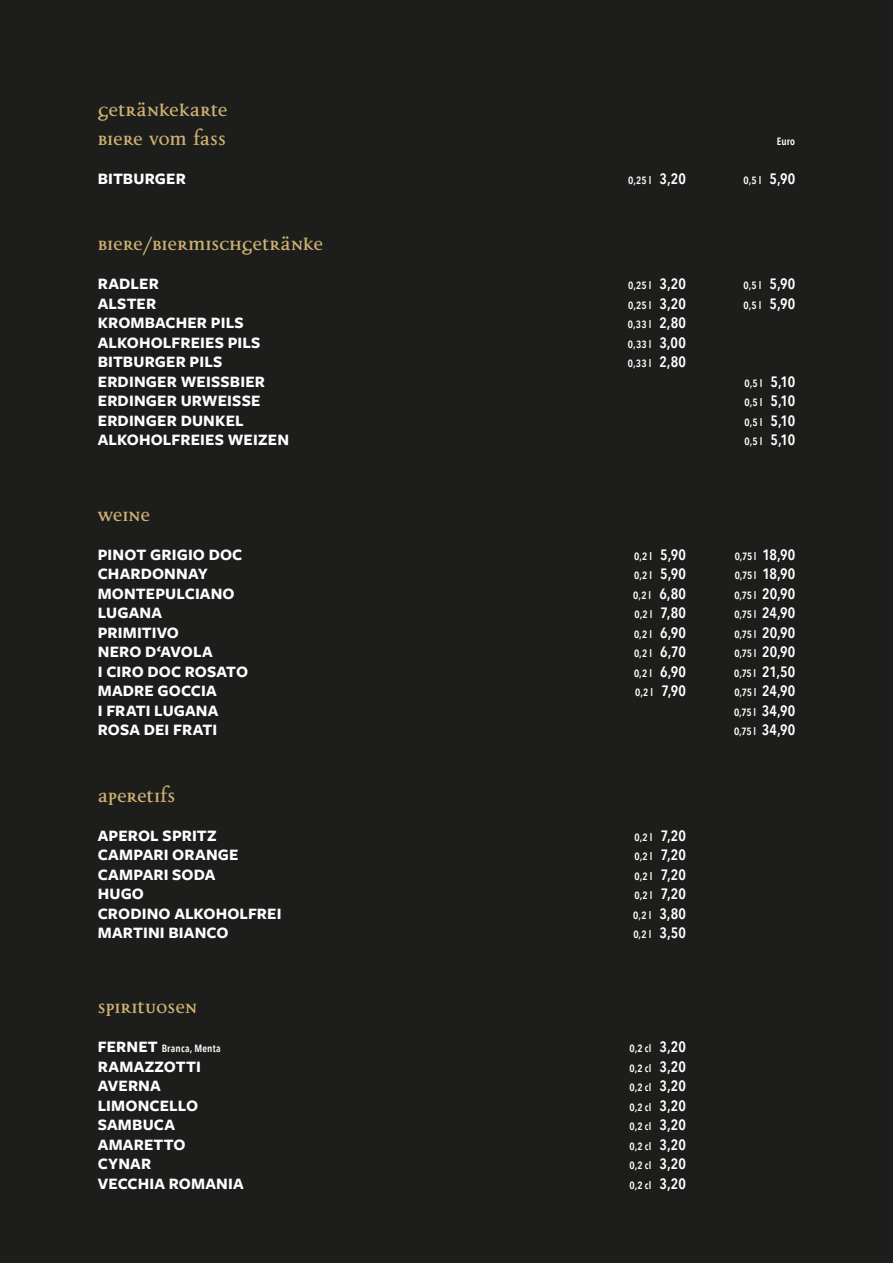
<style>
.page{position:relative;width:893px;height:1263px;background:#1d1d1b}
.page>*{position:absolute;margin:0;border:0;box-sizing:border-box;transform-origin:0 0}
.t1{font:700 24px/28.8px "Disturbance";letter-spacing:-.01em;color:#cfb274}
.t2{font:700 16.5px "Freight Sans Pro";letter-spacing:.01em;color:#fff}
.t3{font:600 10.5px "Avenir Next Condensed";letter-spacing:.015em;color:#fff}
.s1{font-size:15px}
.s2{font-family:"Freight Sans Pro";font-weight:700;font-size:16.5px}
</style>
<div class="page">
<h1 class="t1" style="left:98px;top:96px;width:131px">Getränkekarte<br>BIERE VOM FASS</h1>
<p class="t3" style="left:777px;top:132px;width:20px">Euro</p>
<h2 class="t2" style="left:98px;top:167px;width:90px">BITBURGER</h2>
<p class="t3" style="left:628px;top:171px;width:59px">0,25 l <span class="s1">3,20</span></p>
<p class="t3" style="left:743px;top:171px;width:53px">0,5 l <span class="s1">5,90</span></p>
<h1 class="t1" style="left:98px;top:230px;width:227px">BIERE/BIERMISCHGETRäNKE</h1>
<h2 class="t2" style="left:98px;top:273px;width:63px">RADLER</h2>
<p class="t3" style="left:628px;top:277px;width:59px">0,25 l <span class="s1">3,20</span></p>
<p class="t3" style="left:743px;top:277px;width:53px">0,5 l <span class="s1">5,90</span></p>
<h2 class="t2" style="left:98px;top:292px;width:60px">ALSTER</h2>
<p class="t3" style="left:628px;top:296px;width:59px">0,25 l <span class="s1">3,20</span></p>
<p class="t3" style="left:743px;top:296px;width:53px">0,5 l <span class="s1">5,90</span></p>
<h2 class="t2" style="left:98px;top:312px;width:147px">KROMBACHER PILS</h2>
<p class="t3" style="left:628px;top:316px;width:60px">0,33 l <span class="s1">2,80</span></p>
<h2 class="t2" style="left:98px;top:331px;width:164px">ALKOHOLFREIES PILS</h2>
<p class="t3" style="left:628px;top:335px;width:59px">0,33 l <span class="s1">3,00</span></p>
<h2 class="t2" style="left:98px;top:351px;width:126px">BITBURGER PILS</h2>
<p class="t3" style="left:628px;top:355px;width:60px">0,33 l <span class="s1">2,80</span></p>
<h2 class="t2" style="left:98px;top:370px;width:169px">ERDINGER WEISSBIER</h2>
<p class="t3" style="left:744px;top:374px;width:52px">0,5 l <span class="s1">5,10</span></p>
<h2 class="t2" style="left:98px;top:390px;width:164px">ERDINGER URWEISSE</h2>
<p class="t3" style="left:744px;top:394px;width:52px">0,5 l <span class="s1">5,10</span></p>
<h2 class="t2" style="left:98px;top:409px;width:147px">ERDINGER DUNKEL</h2>
<p class="t3" style="left:744px;top:413px;width:52px">0,5 l <span class="s1">5,10</span></p>
<h2 class="t2" style="left:98px;top:429px;width:193px">ALKOHOLFREIES WEIZEN</h2>
<p class="t3" style="left:744px;top:433px;width:52px">0,5 l <span class="s1">5,10</span></p>
<h1 class="t1" style="left:98px;top:500px;width:54px">Weine</h1>
<h2 class="t2" style="left:98px;top:543px;width:146px">PINOT GRIGIO DOC</h2>
<p class="t3" style="left:634px;top:547px;width:53px">0,2 l <span class="s1">5,90</span></p>
<p class="t3" style="left:735px;top:547px;width:62px">0,75 l <span class="s1">18,90</span></p>
<h2 class="t2" style="left:98px;top:562px;width:112px">CHARDONNAY</h2>
<p class="t3" style="left:634px;top:566px;width:53px">0,2 l <span class="s1">5,90</span></p>
<p class="t3" style="left:735px;top:566px;width:62px">0,75 l <span class="s1">18,90</span></p>
<h2 class="t2" style="left:98px;top:582px;width:138px">MONTEPULCIANO</h2>
<p class="t3" style="left:633px;top:586px;width:54px">0,2 l <span class="s1">6,80</span></p>
<p class="t3" style="left:734px;top:586px;width:62px">0,75 l <span class="s1">20,90</span></p>
<h2 class="t2" style="left:98px;top:601px;width:66px">LUGANA</h2>
<p class="t3" style="left:634px;top:605px;width:53px">0,2 l <span class="s1">7,80</span></p>
<p class="t3" style="left:734px;top:605px;width:62px">0,75 l <span class="s1">24,90</span></p>
<h2 class="t2" style="left:98px;top:621px;width:83px">PRIMITIVO</h2>
<p class="t3" style="left:634px;top:625px;width:53px">0,2 l <span class="s1">6,90</span></p>
<p class="t3" style="left:734px;top:625px;width:62px">0,75 l <span class="s1">20,90</span></p>
<h2 class="t2" style="left:98px;top:640px;width:116px">NERO D‘AVOLA</h2>
<p class="t3" style="left:634px;top:644px;width:53px">0,2 l <span class="s1">6,70</span></p>
<p class="t3" style="left:734px;top:644px;width:62px">0,75 l <span class="s1">20,90</span></p>
<h2 class="t2" style="left:98px;top:660px;width:152px">I CIRO DOC ROSATO</h2>
<p class="t3" style="left:634px;top:664px;width:53px">0,2 l <span class="s1">6,90</span></p>
<p class="t3" style="left:734px;top:664px;width:62px">0,75 l <span class="s1">21,50</span></p>
<h2 class="t2" style="left:98px;top:679px;width:120px">MADRE GOCCIA</h2>
<p class="t3" style="left:635px;top:683px;width:52px">0,2 l <span class="s1">7,90</span></p>
<p class="t3" style="left:734px;top:683px;width:62px">0,75 l <span class="s1">24,90</span></p>
<h2 class="t2" style="left:98px;top:699px;width:122px">I FRATI LUGANA</h2>
<p class="t3" style="left:734px;top:703px;width:63px">0,75 l <span class="s1">34,90</span></p>
<h2 class="t2" style="left:98px;top:718px;width:121px">ROSA DEI FRATI</h2>
<p class="t3" style="left:734px;top:722px;width:63px">0,75 l <span class="s1">34,90</span></p>
<h1 class="t1" style="left:98px;top:781px;width:79px">Aperetifs</h1>
<h2 class="t2" style="left:98px;top:824px;width:120px">APEROL SPRITZ</h2>
<p class="t3" style="left:634px;top:828px;width:53px">0,2 l <span class="s1">7,20</span></p>
<h2 class="t2" style="left:98px;top:843px;width:142px">CAMPARI ORANGE</h2>
<p class="t3" style="left:634px;top:847px;width:53px">0,2 l <span class="s1">7,20</span></p>
<h2 class="t2" style="left:98px;top:863px;width:119px">CAMPARI SODA</h2>
<p class="t3" style="left:634px;top:867px;width:53px">0,2 l <span class="s1">7,20</span></p>
<h2 class="t2" style="left:98px;top:882px;width:48px">HUGO</h2>
<p class="t3" style="left:634px;top:886px;width:53px">0,2 l <span class="s1">7,20</span></p>
<h2 class="t2" style="left:98px;top:902px;width:185px">CRODINO ALKOHOLFREI</h2>
<p class="t3" style="left:633px;top:906px;width:54px">0,2 l <span class="s1">3,80</span></p>
<h2 class="t2" style="left:98px;top:921px;width:132px">MARTINI BIANCO</h2>
<p class="t3" style="left:633px;top:925px;width:54px">0,2 l <span class="s1">3,50</span></p>
<h1 class="t1" style="left:98px;top:993px;width:101px">Spirituosen</h1>
<p class="t3" style="left:98px;top:1039px;width:124px"><span class="s2">FERNET</span> Branca, Menta</p>
<p class="t3" style="left:629px;top:1039px;width:58px">0,2 cl <span class="s1">3,20</span></p>
<h2 class="t2" style="left:98px;top:1055px;width:105px">RAMAZZOTTI</h2>
<p class="t3" style="left:629px;top:1059px;width:58px">0,2 cl <span class="s1">3,20</span></p>
<h2 class="t2" style="left:98px;top:1075px;width:65px">AVERNA</h2>
<p class="t3" style="left:629px;top:1078px;width:58px">0,2 cl <span class="s1">3,20</span></p>
<h2 class="t2" style="left:98px;top:1094px;width:102px">LIMONCELLO</h2>
<p class="t3" style="left:629px;top:1098px;width:58px">0,2 cl <span class="s1">3,20</span></p>
<h2 class="t2" style="left:98px;top:1114px;width:79px">SAMBUCA</h2>
<p class="t3" style="left:629px;top:1117px;width:58px">0,2 cl <span class="s1">3,20</span></p>
<h2 class="t2" style="left:98px;top:1133px;width:89px">AMARETTO</h2>
<p class="t3" style="left:629px;top:1137px;width:58px">0,2 cl <span class="s1">3,20</span></p>
<h2 class="t2" style="left:98px;top:1153px;width:55px">CYNAR</h2>
<p class="t3" style="left:629px;top:1156px;width:58px">0,2 cl <span class="s1">3,20</span></p>
<h2 class="t2" style="left:98px;top:1172px;width:147px">VECCHIA ROMANIA</h2>
<p class="t3" style="left:629px;top:1176px;width:58px">0,2 cl <span class="s1">3,20</span></p>
</div>
